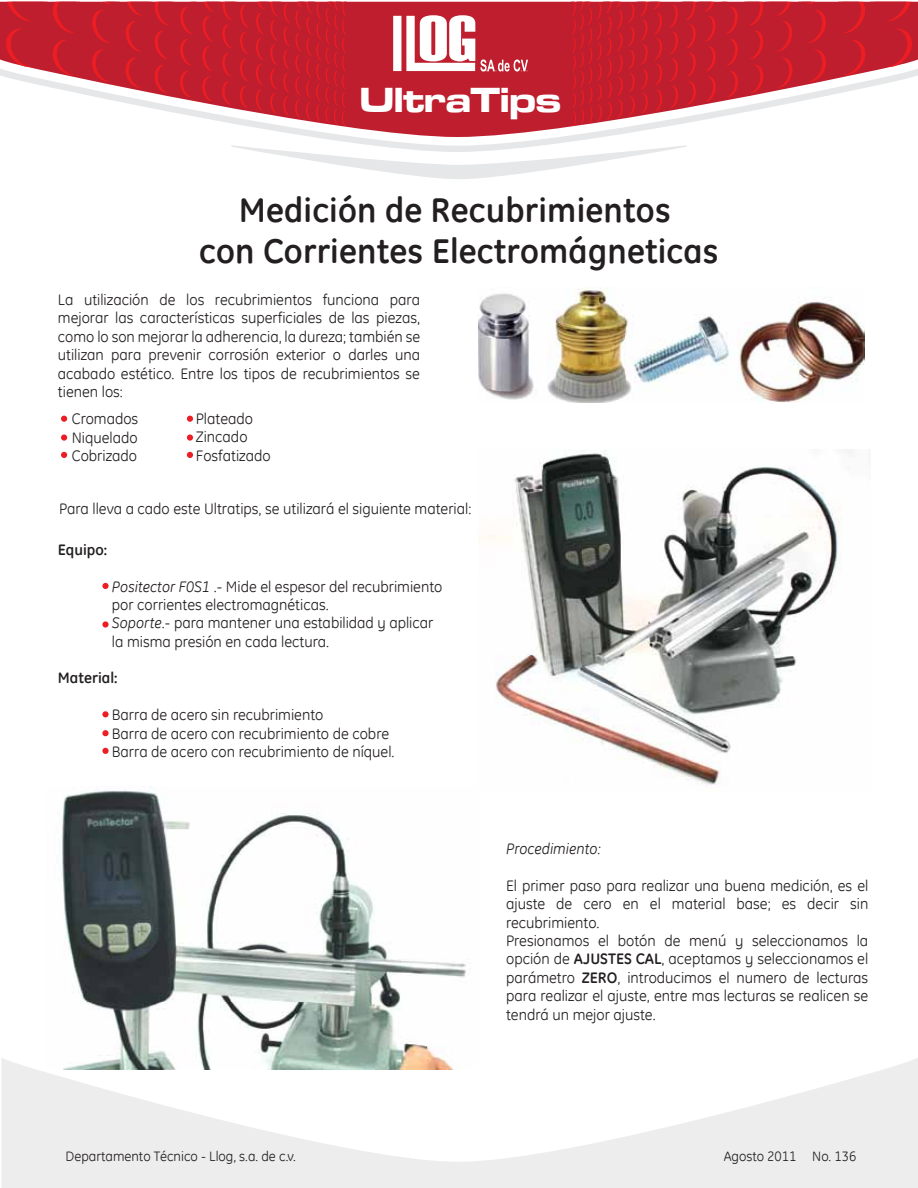
<style>
.page{position:relative;width:918px;height:1188px;background:#fff}
.page>*{position:absolute;margin:0;border:0;box-sizing:border-box;transform-origin:0 0}
.t1{font:36px "Microgramma D Bold Exte";color:#fff}
.t2{font:700 34.5px/41.4px "GE Inspira";letter-spacing:.005em;color:#231f20;text-align:center}
.t3{font:15.3px/18.3px "GE Inspira";color:#231f20}
.t4{font:700 15.3px "GE Inspira";color:#231f20}
.t5{font:italic 15.3px "GE Inspira";color:#231f20}
.t6{font:13.65px "GE Inspira";color:#231f20}
.s1{font-style:italic}
.s2{font-weight:700}
</style>
<div class="page">
<svg style="left:1px;top:1058px;width:917px;height:130px;fill:#ededee"></svg>
<svg style="left:263px;top:152px;width:392px;height:27px"></svg>
<svg style="left:0;top:69px;width:918px;height:83px"></svg>
<svg style="left:12px;top:2px;width:894px;height:70px;background:#c52c39"></svg>
<svg style="left:61px;top:416px;width:6px;height:6px"></svg>
<div style="left:61px;top:434px;width:6px;height:7px;background:#ed1d24;border-radius:50%"></div>
<svg style="left:61px;top:452px;width:6px;height:6px"></svg>
<div style="left:102px;top:583px;width:7px;height:6px;background:#ed1d24;border-radius:50%"></div>
<svg style="left:102px;top:621px;width:7px;height:7px"></svg>
<div style="left:102px;top:711px;width:7px;height:6px;background:#ed1d24;border-radius:50%"></div>
<div style="left:102px;top:730px;width:7px;height:6px;background:#ed1d24;border-radius:50%"></div>
<div style="left:102px;top:748px;width:7px;height:6px;background:#ed1d24;border-radius:50%"></div>
<svg style="left:187px;top:416px;width:6px;height:6px"></svg>
<div style="left:187px;top:434px;width:6px;height:7px;background:#ed1d24;border-radius:50%"></div>
<svg style="left:187px;top:452px;width:6px;height:6px"></svg>
<img style="left:47px;top:790px;width:432px;height:280px">
<img style="left:479px;top:288px;width:385px;height:115px">
<img style="left:479px;top:449px;width:372px;height:336px">
<h1 class="t1" style="left:360px;top:76px;width:203px">UltraTips</h1>
<h2 class="t2" style="left:199px;top:189px;width:521px">Medición de Recubrimientos<br>con Corrientes Electromágneticas</h2>
<p class="t3" style="left:58px;top:290px;width:364px;text-align:justify">La utilización de los recubrimientos funciona para mejorar las características superficiales de las piezas, como lo son mejorar la adherencia, la dureza; también se utilizan para prevenir corrosión exterior o darles una acabado estético. Entre los tipos de recubrimientos se tienen los:</p>
<p class="t3" style="left:72px;top:409px;width:68px;text-align:justify">Cromados Niquelado Cobrizado</p>
<p class="t3" style="left:196px;top:409px;width:76px">Plateado<br>Zincado<br>Fosfatizado</p>
<p class="t3" style="left:59px;top:500px;width:414px">Para lleva a cado este Ultratips, se utilizará el siguiente material:</p>
<p class="t4" style="left:58px;top:540px;width:51px">Equipo:</p>
<p class="t3" style="left:112px;top:577px;width:332px"><span class="s1">Positector F0S1</span> .- Mide el espesor del recubrimiento por corrientes electromagnéticas.<br><span class="s1">Soporte</span>.- para mantener una estabilidad y aplicar la misma presión en cada lectura.</p>
<p class="t4" style="left:58px;top:668px;width:61px">Material:</p>
<p class="t3" style="left:112px;top:705px;width:284px">Barra de acero sin recubrimiento<br>Barra de acero con recubrimiento de cobre<br>Barra de acero con recubrimiento de níquel.</p>
<p class="t5" style="left:506px;top:840px;width:96px">Procedimiento:</p>
<p class="t3" style="left:506px;top:876px;width:364px">El primer paso para realizar una buena medición, es el ajuste de cero en el material base; es decir sin recubrimiento.<br>Presionamos el botón de menú y seleccionamos la opción de <span class="s2">AJUSTES CAL</span>, aceptamos y seleccionamos el parámetro <span class="s2">ZERO</span>, introducimos el numero de lecturas para realizar el ajuste, entre mas lecturas se realicen se tendrá un mejor ajuste.</p>
<p class="t6" style="left:66px;top:1148px;width:232px">Departamento Técnico - Llog, s.a. de c.v.</p>
<p class="t6" style="left:724px;top:1148px;width:134px">Agosto 2011 No. 136</p>
</div>
